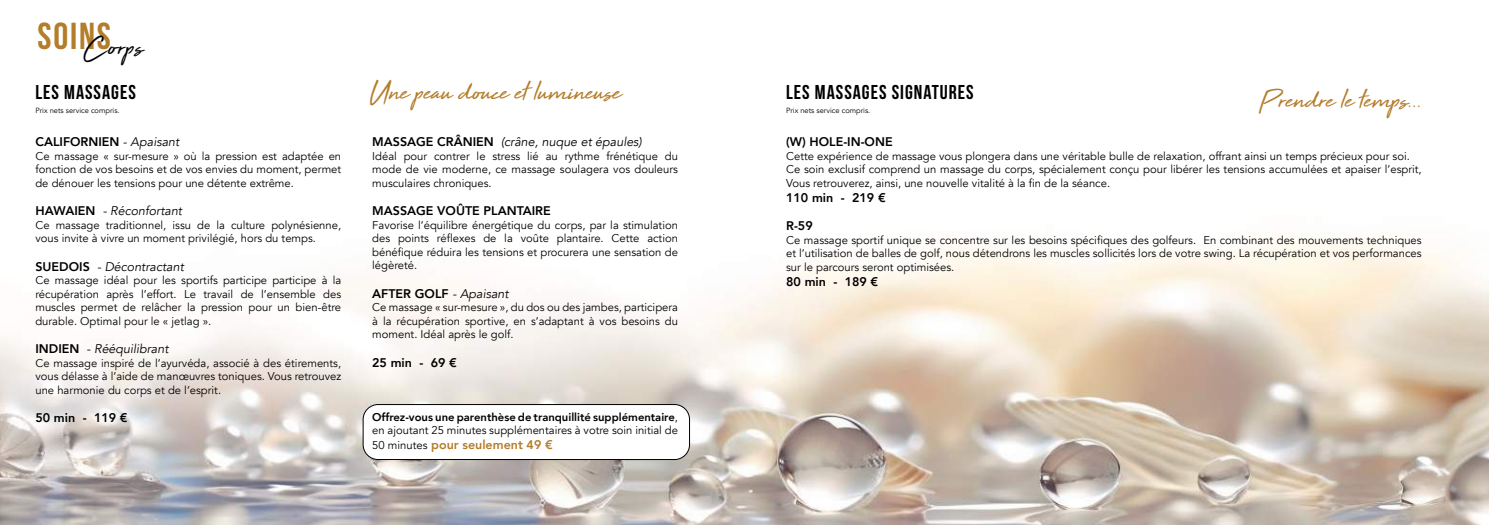
<style>
.page{position:relative;width:1489px;height:525px;background:#fff}
.page>*{position:absolute;margin:0;border:0;box-sizing:border-box;transform-origin:0 0}
.t1{font:700 37.5px "Bebas Neue";letter-spacing:.05em;color:#b37d2a}
.t2{font:30px "High Tide";color:#b37d2a}
.t3{font:30px "High Tide";letter-spacing:.03em;color:#000}
.t4{font:20px "Bebas Neue";letter-spacing:.05em;color:#000}
.t5{font:800 12.5px "Avenir";color:#000}
.t6{font:italic 12.5px "Avenir";color:#000}
.t7{font:800 12.5px "Avenir";color:#b37d2a}
.t8{font:11.25px/13.5px "Avenir";color:#000;text-align:justify}
.t9{font:7.5px "Avenir";color:#000}
.s1{font-weight:400;font-style:italic}
.s2{font-weight:800;font-style:normal}
.s3{font-family:"Digatte Quill"}
.s4{font-weight:800}
.s5{font-weight:400;font-size:11.25px;color:#000}
</style>
<div class="page">
<img style="left:0;top:238px;width:1488px;height:286px">
<div style="left:363px;top:404px;width:326px;height:55px;background:#fff;border-radius:15px"></div>
<div style="left:363px;top:404px;width:326px;height:55px;border:1px solid #000;border-radius:15px"></div>
<h1 class="t1" style="left:37px;top:15px;width:75px">SOINs</h1>
<h3 class="t4" style="left:35px;top:81px;width:102px">LES MASSAGES</h3>
<p class="t9" style="left:35px;top:106px;width:86px">Prix nets service compris.</p>
<p class="t5" style="left:35px;top:132px;width:145px">CALIFORNIEN <span class="s1">- Apaisant</span></p>
<p class="t8" style="left:35px;top:149px;width:307px">Ce massage « sur-mesure » où la pression est adaptée en fonction de vos besoins et de vos envies du moment, permet de dénouer les tensions pour une détente extrême.</p>
<p class="t6" style="left:35px;top:203px;width:148px"><span class="s2">HAWAIEN</span> - Réconfortant</p>
<p class="t8" style="left:35px;top:218px;width:307px">Ce massage traditionnel, issu de la culture polynésienne, vous invite à vivre un moment privilégié, hors du temps.</p>
<p class="t6" style="left:35px;top:259px;width:150px"><span class="s2">SUEDOIS</span> - Décontractant</p>
<p class="t8" style="left:35px;top:273px;width:307px">Ce massage idéal pour les sportifs participe participe à la récupération après l’effort. Le travail de l’ensemble des muscles permet de relâcher la pression pour un bien-être durable. Optimal pour le « jetlag ».</p>
<p class="t6" style="left:35px;top:341px;width:135px"><span class="s2">INDIEN</span> - Rééquilibrant</p>
<p class="t8" style="left:35px;top:356px;width:307px">Ce massage inspiré de l’ayurvéda, associé à des étirements, vous délasse à l’aide de manœuvres toniques. Vous retrouvez une harmonie du corps et de l’esprit.</p>
<p class="t5" style="left:35px;top:408px;width:94px">50 min - 119 €</p>
<h2 class="t3" style="left:83px;top:26px;width:61px">Corps</h2>
<h2 class="t2" style="left:372px;top:71px;width:250px">Une peau douce et lumineuse</h2>
<h2 class="t2" style="left:1257px;top:79px;width:165px">Prendre le temps<span class="s3">...</span></h2>
<h3 class="t4" style="left:786px;top:81px;width:189px">LES MASSAGES SIGNATURES</h3>
<p class="t9" style="left:786px;top:106px;width:86px">Prix nets service compris.</p>
<p class="t5" style="left:786px;top:132px;width:108px">(W) HOLE-IN-ONE</p>
<p class="t8" style="left:786px;top:149px;width:637px;text-align:left">Cette expérience de massage vous plongera dans une véritable bulle de relaxation, offrant ainsi un temps précieux pour soi.<br>Ce soin exclusif comprend un massage du corps, spécialement conçu pour libérer les tensions accumulées et apaiser l’esprit,<br>Vous retrouverez, ainsi, une nouvelle vitalité à la fin de la séance.</p>
<p class="t5" style="left:786px;top:187px;width:101px">110 min - 219 €</p>
<p class="t5" style="left:786px;top:216px;width:28px">R-59</p>
<p class="t8" style="left:786px;top:233px;width:637px">Ce massage sportif unique se concentre sur les besoins spécifiques des golfeurs. En combinant des mouvements techniques et l’utilisation de balles de golf, nous détendrons les muscles sollicités lors de votre swing. La récupération et vos performances sur le parcours seront optimisées.</p>
<p class="t5" style="left:786px;top:271px;width:94px">80 min - 189 €</p>
<p class="t6" style="left:372px;top:134px;width:271px"><span class="s2">MASSAGE CRÂNIEN</span> (crâne, nuque et épaules)</p>
<p class="t8" style="left:372px;top:149px;width:307px">Idéal pour contrer le stress lié au rythme frénétique du mode de vie moderne, ce massage soulagera vos douleurs musculaires chroniques.</p>
<p class="t5" style="left:372px;top:201px;width:180px">MASSAGE VOÛTE PLANTAIRE</p>
<p class="t8" style="left:372px;top:218px;width:307px">Favorise l’équilibre énergétique du corps, par la stimulation des points réflexes de la voûte plantaire. Cette action bénéfique réduira les tensions et procurera une sensation de légèreté.</p>
<p class="t5" style="left:372px;top:283px;width:138px">AFTER GOLF <span class="s1">- Apaisant</span></p>
<p class="t8" style="left:372px;top:300px;width:307px">Ce massage « sur-mesure », du dos ou des jambes, participera à la récupération sportive, en s’adaptant à vos besoins du moment. Idéal après le golf.</p>
<p class="t5" style="left:372px;top:352px;width:86px">25 min - 69 €</p>
<p class="t8" style="left:372px;top:410px;width:307px"><span class="s4">Offrez-vous une parenthèse de tranquillité supplémentaire</span>, en ajoutant 25 minutes supplémentaires à votre soin initial de</p>
<p class="t7" style="left:372px;top:435px;width:182px"><span class="s5">50 minutes</span> pour seulement 49 €</p>
</div>
